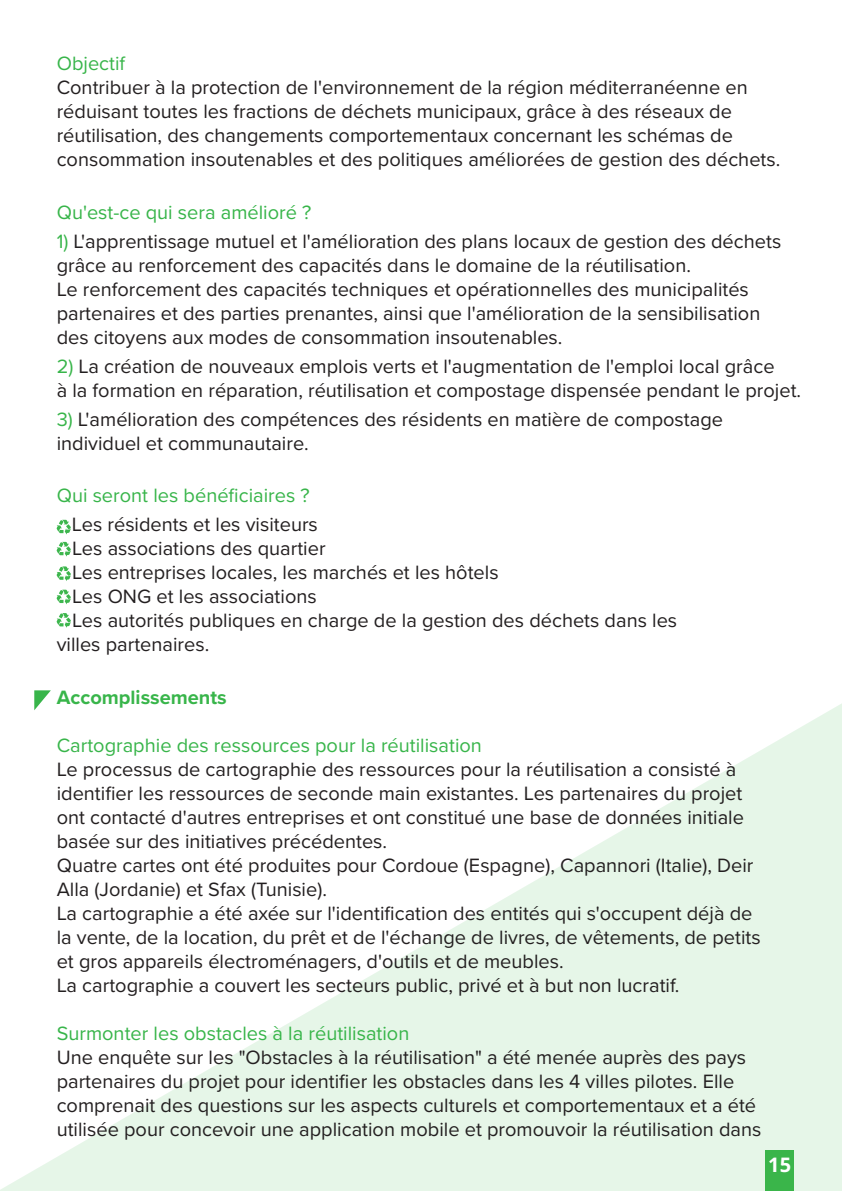
<style>
.page{position:relative;width:842px;height:1191px;background:#fff}
.page>*{position:absolute;margin:0;border:0;box-sizing:border-box;transform-origin:0 0}
.t1{font:20px/24px "Proxima Nova";color:#231f20}
.t2{font:20px "Proxima Nova";color:#38b54a}
.t3{font:700 20px "Proxima Nova";color:#38b54a}
.t4{font:700 20px "Open Sans";color:#fff}
.s1{color:#38b54a}
</style>
<div class="page">
<svg style="left:0;top:703px;width:842px;height:488px"></svg>
<svg style="left:34px;top:690px;width:17px;height:20px"></svg>
<svg style="left:57px;top:520px;width:14px;height:14px"></svg>
<svg style="left:57px;top:542px;width:14px;height:14px"></svg>
<svg style="left:57px;top:566px;width:14px;height:15px"></svg>
<svg style="left:57px;top:589px;width:14px;height:15px"></svg>
<svg style="left:57px;top:613px;width:14px;height:15px"></svg>
<div style="left:765px;top:1150px;width:29px;height:41px;background:#3ab54a"></div>
<p class="t2" style="left:57px;top:49px;width:70px">Objectif</p>
<p class="t1" style="left:57px;top:75px;width:725px">Contribuer à la protection de l'environnement de la région méditerranéenne en réduisant toutes les fractions de déchets municipaux, grâce à des réseaux de réutilisation, des changements comportementaux concernant les schémas de consommation insoutenables et des politiques améliorées de gestion des déchets.</p>
<p class="t2" style="left:57px;top:197px;width:256px">Qu'est-ce qui sera amélioré ?</p>
<p class="t1" style="left:57px;top:228px;width:726px"><span class="s1">1)</span> L'apprentissage mutuel et l'amélioration des plans locaux de gestion des déchets grâce au renforcement des capacités dans le domaine de la réutilisation.<br>Le renforcement des capacités techniques et opérationnelles des municipalités partenaires et des parties prenantes, ainsi que l'amélioration de la sensibilisation des citoyens aux modes de consommation insoutenables.</p>
<p class="t1" style="left:57px;top:353px;width:746px"><span class="s1">2)</span> La création de nouveaux emplois verts et l'augmentation de l'emploi local grâce<br>à la formation en réparation, réutilisation et compostage dispensée pendant le projet.</p>
<p class="t1" style="left:57px;top:406px;width:668px"><span class="s1">3)</span> L'amélioration des compétences des résidents en matière de compostage individuel et communautaire.</p>
<p class="t2" style="left:57px;top:481px;width:255px">Qui seront les bénéficiaires ?</p>
<p class="t1" style="left:72px;top:511px;width:247px">Les résidents et les visiteurs</p>
<p class="t1" style="left:72px;top:535px;width:255px">Les associations des quartier</p>
<p class="t1" style="left:72px;top:559px;width:428px">Les entreprises locales, les marchés et les hôtels</p>
<p class="t1" style="left:72px;top:583px;width:246px">Les ONG et les associations</p>
<p class="t1" style="left:72px;top:607px;width:606px">Les autorités publiques en charge de la gestion des déchets dans les</p>
<p class="t1" style="left:57px;top:631px;width:154px">villes partenaires.</p>
<p class="t3" style="left:57px;top:682px;width:172px">Accomplissements</p>
<p class="t2" style="left:57px;top:730px;width:427px">Cartographie des ressources pour la réutilisation</p>
<p class="t1" style="left:57px;top:756px;width:705px">Le processus de cartographie des ressources pour la réutilisation a consisté à identifier les ressources de seconde main existantes. Les partenaires du projet ont contacté d'autres entreprises et ont constitué une base de données initiale basée sur des initiatives précédentes.<br>Quatre cartes ont été produites pour Cordoue (Espagne), Capannori (Italie), Deir Alla (Jordanie) et Sfax (Tunisie).<br>La cartographie a été axée sur l'identification des entités qui s'occupent déjà de la vente, de la location, du prêt et de l'échange de livres, de vêtements, de petits et gros appareils électroménagers, d'outils et de meubles.<br>La cartographie a couvert les secteurs public, privé et à but non lucratif.</p>
<p class="t2" style="left:57px;top:1018px;width:354px">Surmonter les obstacles à la réutilisation</p>
<p class="t1" style="left:57px;top:1044px;width:706px">Une enquête sur les "Obstacles à la réutilisation" a été menée auprès des pays partenaires du projet pour identifier les obstacles dans les 4 villes pilotes. Elle comprenait des questions sur les aspects culturels et comportementaux et a été utilisée pour concevoir une application mobile et promouvoir la réutilisation dans</p>
<p class="t4" style="left:768px;top:1151px;width:24px">15</p>
</div>
